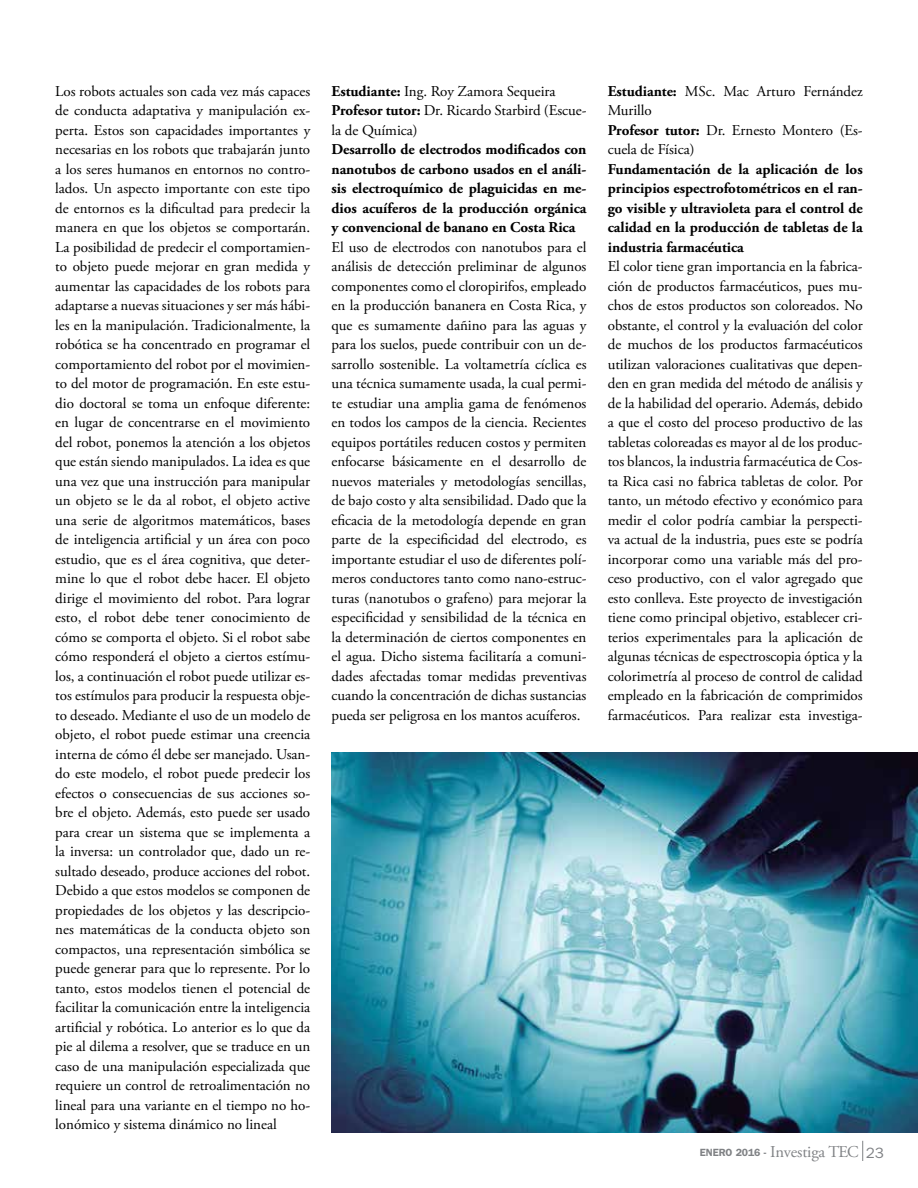
<style>
.page{position:relative;width:918px;height:1188px;background:#fff}
.page>*{position:absolute;margin:0;border:0;box-sizing:border-box;transform-origin:0 0}
.t1{font:16.5px "Adobe Garamond Pro";letter-spacing:-.01em;color:#808285}
.t2{font:15px/19.5px "Adobe Garamond Pro";letter-spacing:-.005em;color:#000;text-align:justify}
.t3{font:700 15px/19.5px "Adobe Garamond Pro";letter-spacing:-.005em;color:#000;text-align:justify}
.s1{font-weight:700}
.s2{font-family:"Franklin Gothic";font-weight:600;font-size:10.5px}
.s3{font-family:"Franklin Gothic";font-size:15px}
</style>
<div class="page">
<svg style="left:862px;top:1141px;width:1px;height:20px"></svg>
<img style="left:332px;top:753px;width:586px;height:380px">
<p class="t2" style="left:55px;top:82px;width:257px">Los robots actuales son cada vez más capaces de conducta adaptativa y manipulación ex&shy;perta. Estos son capacidades importantes y necesarias en los robots que trabajarán junto a los seres humanos en entornos no contro&shy;lados. Un aspecto importante con este tipo de entornos es la dificultad para predecir la manera en que los objetos se comportarán.<br>La posibilidad de predecir el comportamien&shy;to objeto puede mejorar en gran medida y aumentar las capacidades de los robots para adaptarse a nuevas situaciones y ser más hábi&shy;les en la manipulación. Tradicionalmente, la robótica se ha concentrado en programar el comportamiento del robot por el movimien&shy;to del motor de programación. En este estu&shy;dio doctoral se toma un enfoque diferente: en lugar de concentrarse en el movimiento del robot, ponemos la atención a los objetos que están siendo manipulados. La idea es que una vez que una instrucción para manipular un objeto se le da al robot, el objeto active una serie de algoritmos matemáticos, bases de inteligencia artificial y un área con poco estudio, que es el área cognitiva, que deter&shy;mine lo que el robot debe hacer. El objeto dirige el movimiento del robot. Para lograr esto, el robot debe tener conocimiento de cómo se comporta el objeto. Si el robot sabe cómo responderá el objeto a ciertos estímu&shy;los, a continuación el robot puede utilizar es&shy;tos estímulos para producir la respuesta obje&shy;to deseado. Mediante el uso de un modelo de objeto, el robot puede estimar una creencia interna de cómo él debe ser manejado. Usan&shy;do este modelo, el robot puede predecir los efectos o consecuencias de sus acciones so&shy;bre el objeto. Además, esto puede ser usado para crear un sistema que se implementa a la inversa: un controlador que, dado un re&shy;sultado deseado, produce acciones del robot.<br>Debido a que estos modelos se componen de propiedades de los objetos y las descripcio&shy;nes matemáticas de la conducta objeto son compactos, una representación simbólica se puede generar para que lo represente. Por lo tanto, estos modelos tienen el potencial de facilitar la comunicación entre la inteligencia artificial y robótica. Lo anterior es lo que da pie al dilema a resolver, que se traduce en un caso de una manipulación especializada que requiere un control de retroalimentación no lineal para una variante en el tiempo no ho&shy;lonómico y sistema dinámico no lineal</p>
<p class="t2" style="left:332px;top:82px;width:256px;text-align:left"><span class="s1">Estudiante:</span> Ing. Roy Zamora Sequeira<br><span class="s1">Profesor tutor:</span> Dr. Ricardo Starbird (Escue&shy;la de Química)</p>
<p class="t3" style="left:332px;top:140px;width:256px">Desarrollo de electrodos modificados con nanotubos de carbono usados en el análi&shy;sis electroquímico de plaguicidas en me&shy;dios acuíferos de la producción orgánica y convencional de banano en Costa Rica</p>
<p class="t2" style="left:332px;top:238px;width:257px">El uso de electrodos con nanotubos para el análisis de detección preliminar de algunos componentes como el cloropirifos, empleado en la producción bananera en Costa Rica, y que es sumamente dañino para las aguas y para los suelos, puede contribuir con un de&shy;sarrollo sostenible. La voltametría cíclica es una técnica sumamente usada, la cual permi&shy;te estudiar una amplia gama de fenómenos en todos los campos de la ciencia. Recientes equipos portátiles reducen costos y permiten enfocarse básicamente en el desarrollo de nuevos materiales y metodologías sencillas, de bajo costo y alta sensibilidad. Dado que la eficacia de la metodología depende en gran parte de la especificidad del electrodo, es importante estudiar el uso de diferentes polí&shy;meros conductores tanto como nano-estruc&shy;turas (nanotubos o grafeno) para mejorar la especificidad y sensibilidad de la técnica en la determinación de ciertos componentes en el agua. Dicho sistema facilitaría a comuni&shy;dades afectadas tomar medidas preventivas cuando la concentración de dichas sustancias pueda ser peligrosa en los mantos acuíferos.</p>
<p class="t2" style="left:608px;top:82px;width:256px;text-align:left"><span class="s1">Estudiante:</span> MSc. Mac Arturo Fernández<br>Murillo<br><span class="s1">Profesor tutor:</span> Dr. Ernesto Montero (Es&shy;cuela de Física)</p>
<p class="t3" style="left:608px;top:160px;width:256px">Fundamentación de la aplicación de los principios espectrofotométricos en el ran&shy;go visible y ultravioleta para el control de calidad en la producción de tabletas de la industria farmacéutica</p>
<p class="t2" style="left:608px;top:257px;width:257px">El color tiene gran importancia en la fabrica&shy;ción de productos farmacéuticos, pues mu&shy;chos de estos productos son coloreados. No obstante, el control y la evaluación del color de muchos de los productos farmacéuticos utilizan valoraciones cualitativas que depen&shy;den en gran medida del método de análisis y de la habilidad del operario. Además, debido a que el costo del proceso productivo de las tabletas coloreadas es mayor al de los produc&shy;tos blancos, la industria farmacéutica de Cos&shy;ta Rica casi no fabrica tabletas de color. Por tanto, un método efectivo y económico para medir el color podría cambiar la perspecti&shy;va actual de la industria, pues este se podría incorporar como una variable más del pro&shy;ceso productivo, con el valor agregado que esto conlleva. Este proyecto de investigación tiene como principal objetivo, establecer cri&shy;terios experimentales para la aplicación de algunas técnicas de espectroscopia óptica y la colorimetría al proceso de control de calidad empleado en la fabricación de comprimidos farmacéuticos. Para realizar esta investiga-</p>
<p class="t1" style="left:700px;top:1142px;width:186px"><span class="s2">ENERO 2016 -</span> Investiga TEC <span class="s3">23</span></p>
</div>
